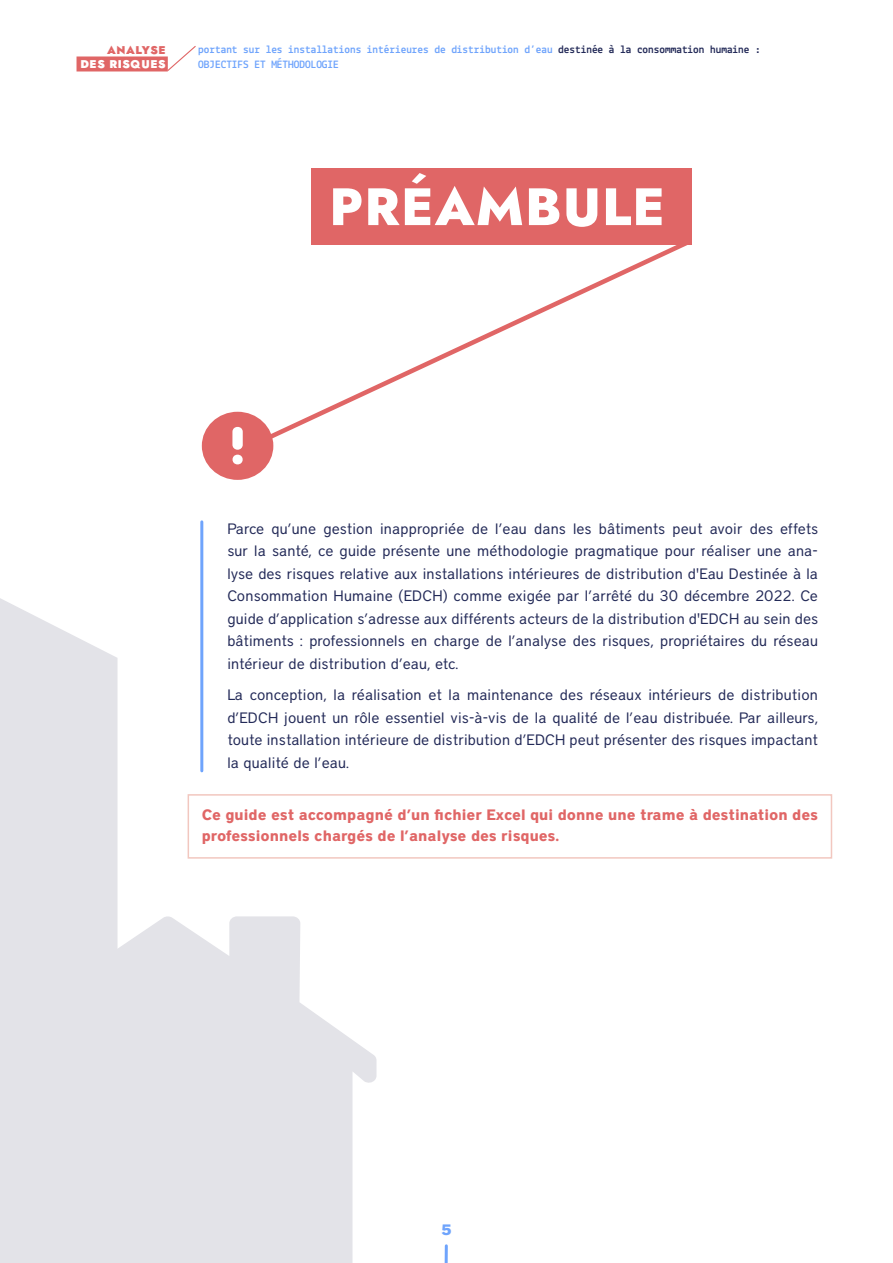
<style>
.page{position:relative;width:893px;height:1263px;background:#fff}
.page>*{position:absolute;margin:0;border:0;box-sizing:border-box;transform-origin:0 0}
.t1{font:800 52.5px "Jost";letter-spacing:.025em;color:#fff}
.t2{font:15px/22.5px "District";letter-spacing:.01em;color:#232a58;text-align:justify}
.t3{font:700 15px/21px "District";color:#e06666}
.t4{font:900 15px "District";color:#6fa4fc}
.t5{font:700 11.25px/15px "Lekton";color:#6fa4fc}
.t6{font:900 11.25px "Jost";letter-spacing:.05em;color:#fff}
.t7{font:900 11.25px "Jost";letter-spacing:.05em;color:#e06666}
.s1{color:#232a58}
</style>
<div class="page">
<svg style="left:118px;top:916px;width:258px;height:347px;fill:#e3e3e8"></svg>
<div style="left:0;top:598px;width:118px;height:665px;background:#e3e3e8"></div>
<svg style="left:444px;top:1244px;width:4px;height:19px"></svg>
<svg style="left:166px;top:46px;width:30px;height:26px"></svg>
<div style="left:77px;top:56px;width:91px;height:15px;background:#e06666"></div>
<div style="left:311px;top:168px;width:381px;height:77px;background:#e06666"></div>
<svg style="left:251px;top:245px;width:436px;height:205px"></svg>
<div style="left:202px;top:412px;width:71px;height:68px;background:#e06666;border-radius:50%"></div>
<svg style="left:232px;top:427px;width:11px;height:37px"></svg>
<hr style="left:200px;top:522px;width:3px;height:249px;background:#6fa4fc">
<div style="left:188px;top:794px;width:644px;height:65px;border:2px solid #f2c7bf"></div>
<p class="t7" style="left:107px;top:42px;width:60px">ANALYSE</p>
<p class="t6" style="left:80px;top:56px;width:87px">DES RISQUES</p>
<p class="t5" style="left:198px;top:42px;width:564px">portant sur les installations intérieures de distribution d’eau <span class="s1">destinée à la consommation humaine :<br></span>OBJECTIFS ET MÉTHODOLOGIE</p>
<h1 class="t1" style="left:329px;top:169px;width:337px">PRÉAMBULE</h1>
<p class="t2" style="left:227px;top:517px;width:592px">Parce qu’une gestion inappropriée de l’eau dans les bâtiments peut avoir des effets sur la santé, ce guide présente une méthodologie pragmatique pour réaliser une ana&shy;lyse des risques relative aux installations intérieures de distribution d'Eau Destinée à la Consommation Humaine (EDCH) comme exigée par l’arrêté du 30 décembre 2022. Ce guide d’application s’adresse aux différents acteurs de la distribution d'EDCH au sein des bâtiments : professionnels en charge de l’analyse des risques, propriétaires du réseau intérieur de distribution d’eau, etc.</p>
<p class="t2" style="left:227px;top:684px;width:592px">La conception, la réalisation et la maintenance des réseaux intérieurs de distribution d’EDCH jouent un rôle essentiel vis-à-vis de la qualité de l’eau distribuée. Par ailleurs, toute installation intérieure de distribution d’EDCH peut présenter des risques impactant la qualité de l’eau.</p>
<p class="t3" style="left:202px;top:804px;width:618px">Ce guide est accompagné d’un fichier Excel qui donne une trame à destination des professionnels chargés de l’analyse des risques.</p>
<p class="t4" style="left:441px;top:1221px;width:12px">5</p>
</div>
